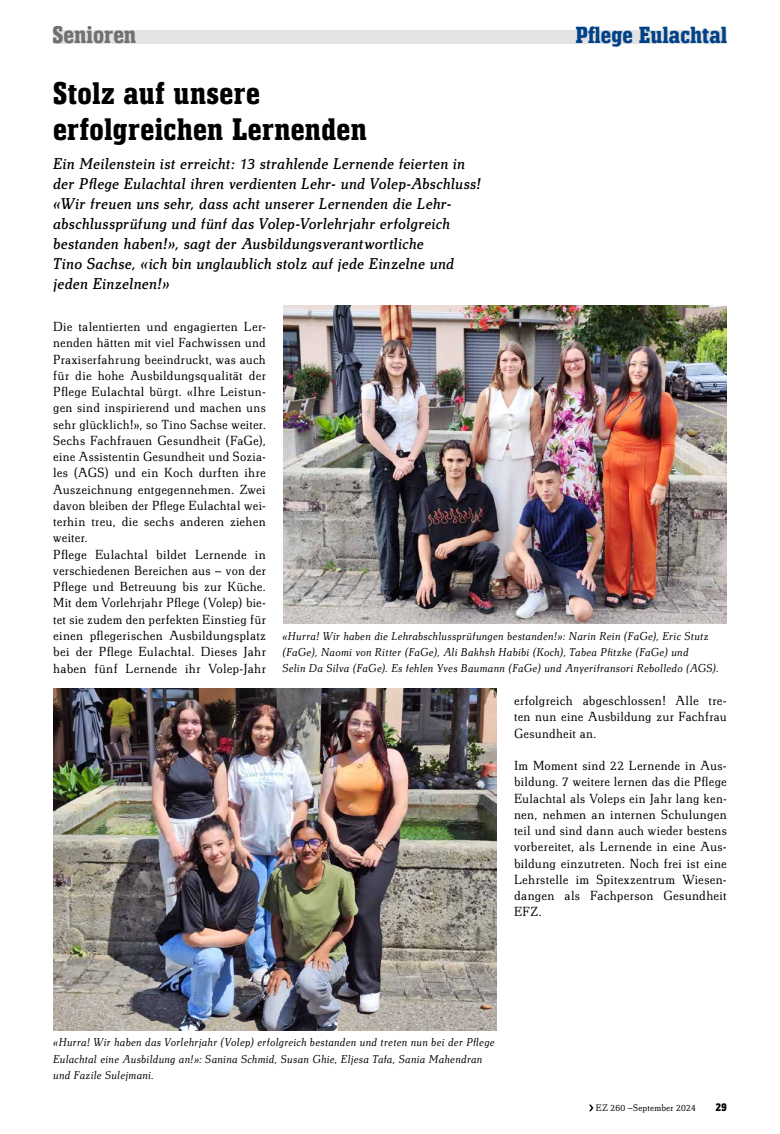
<style>
.page{position:relative;width:780px;height:1134px;background:#fff}
.page>*{position:absolute;margin:0;border:0;box-sizing:border-box;transform-origin:0 0}
.t1{font:700 32.5px/36.2px "Technotyp Condensed";letter-spacing:.01em;color:#000}
.t2{font:700 25px "Technotyp Condensed";color:#6f7070}
.t3{font:700 24.38px "Technotyp Condensed";color:#004188}
.t4{font:italic 16.25px/20px "Technotyp";letter-spacing:.005em;color:#000}
.t5{font:300 13.75px/16.2px "Technotyp";letter-spacing:.02em;color:#000;text-align:justify}
.t6{font:700 12.5px "Technotyp Condensed";color:#000}
.t7{font:italic 300 11.88px/16.2px "Technotyp";letter-spacing:.015em;color:#000}
.t8{font:300 10px "Technotyp";letter-spacing:.02em;color:#000}
</style>
<div class="page">
<div style="left:53px;top:30px;width:673px;height:13px;background:#e2e3e3"></div>
<svg style="left:589px;top:1104px;width:4px;height:7px"></svg>
<img style="left:53px;top:689px;width:443px;height:341px">
<img style="left:283px;top:306px;width:443px;height:318px">
<h2 class="t2" style="left:52px;top:20px;width:85px">Senioren</h2>
<h3 class="t3" style="left:575px;top:21px;width:153px">Pflege Eulachtal</h3>
<h1 class="t1" style="left:53px;top:74px;width:315px">Stolz auf unsere erfolgreichen Lernenden</h1>
<p class="t4" style="left:53px;top:153px;width:429px">Ein Meilenstein ist erreicht: 13 strahlende Lernende feierten in der Pflege Eulachtal ihren verdienten Lehr- und Volep-Abschluss! «Wir freuen uns sehr, dass acht unserer Lernenden die Lehr&shy;abschlussprüfung und fünf das Volep-Vorlehrjahr erfolgreich bestanden haben!», sagt der Ausbildungsverantwortliche<br>Tino Sachse, «ich bin unglaublich stolz auf jede Einzelne und jeden Einzelnen!»</p>
<p class="t5" style="left:53px;top:318px;width:214px;text-align:left">Die talentierten und engagierten Ler&shy;nenden hätten mit viel Fachwissen und Praxiserfahrung beeindruckt, was auch für die hohe Ausbildungsqualität der Pflege Eulachtal bürgt. «Ihre Leistun&shy;gen sind inspirierend und machen uns sehr glücklich!», so Tino Sachse weiter.<br>Sechs Fachfrauen Gesundheit (FaGe), eine Assistentin Gesundheit und Sozia&shy;les (AGS) und ein Koch durften ihre Auszeichnung entgegennehmen. Zwei davon bleiben der Pflege Eulachtal wei&shy;terhin treu, die sechs anderen ziehen weiter.<br>Pflege Eulachtal bildet Lernende in verschiedenen Bereichen aus – von der Pflege und Betreuung bis zur Küche.<br>Mit dem Vorlehrjahr Pflege (Volep) bie&shy;tet sie zudem den perfekten Einstieg für einen pflegerischen Ausbildungsplatz bei der Pflege Eulachtal. Dieses Jahr haben fünf Lernende ihr Volep-Jahr</p>
<p class="t7" style="left:282px;top:628px;width:438px">«Hurra! Wir haben die Lehrabschlussprüfungen bestanden!»: Narin Rein (FaGe), Eric Stutz (FaGe), Naomi von Ritter (FaGe), Ali Bakhsh Habibi (Koch), Tabea Pfitzke (FaGe) und<br>Selin Da Silva (FaGe). Es fehlen Yves Baumann (FaGe) und Anyerifransori Rebolledo (AGS).</p>
<p class="t5" style="left:514px;top:692px;width:214px">erfolgreich abgeschlossen! Alle tre&shy;ten nun eine Ausbildung zur Fachfrau Gesundheit an.</p>
<p class="t5" style="left:514px;top:757px;width:214px">Im Moment sind 22 Lernende in Aus&shy;bildung. 7 weitere lernen das die Pflege Eulachtal als Voleps ein Jahr lang ken&shy;nen, nehmen an internen Schulungen teil und sind dann auch wieder bestens vorbereitet, als Lernende in eine Aus&shy;bildung einzutreten. Noch frei ist eine Lehrstelle im Spitexzentrum Wiesen&shy;dangen als Fachperson Gesundheit EFZ.</p>
<p class="t7" style="left:53px;top:1034px;width:443px">«Hurra! Wir haben das Vorlehrjahr (Volep) erfolgreich bestanden und treten nun bei der Pflege<br>Eulachtal eine Ausbildung an!»: Sanina Schmid, Susan Ghie, Eljesa Tafa, Sania Mahendran und Fazile Sulejmani.</p>
<p class="t8" style="left:596px;top:1102px;width:101px">EZ 260 –September 2024</p>
<p class="t6" style="left:715px;top:1100px;width:13px">29</p>
</div>
